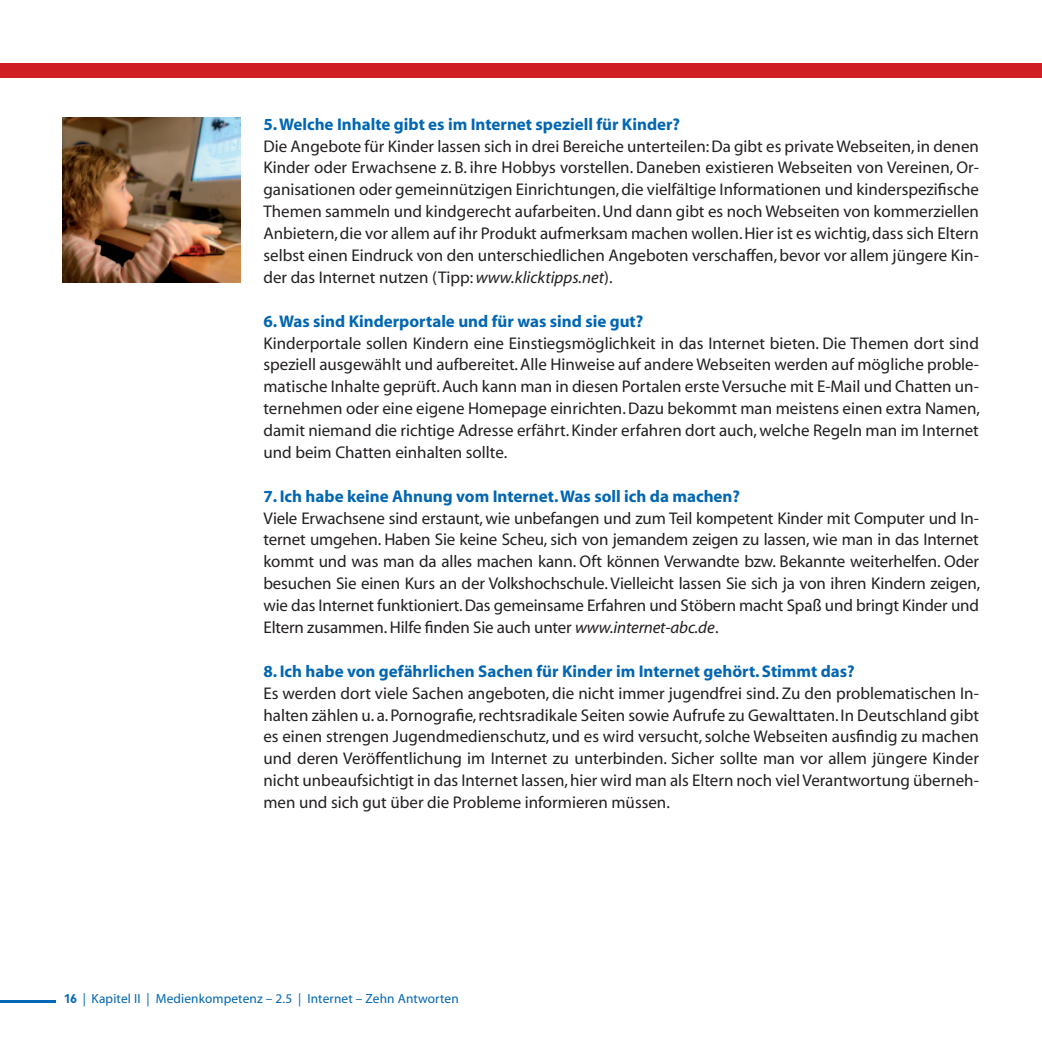
<style>
.page{position:relative;width:1042px;height:1042px;background:#fff}
.page>*{position:absolute;margin:0;border:0;box-sizing:border-box;transform-origin:0 0}
.t1{font:16.97px/21.9px "Myriad";color:#231f20;text-align:justify}
.t2{font:700 16.97px "Myriad";color:#0166b3}
.t3{font:13.3px "Myriad";letter-spacing:.01em;color:#0166b3}
.s1{font-style:italic}
.s2{font-family:"Chantilly";font-weight:700}
</style>
<div class="page">
<div style="left:0;top:63px;width:1042px;height:15px;background:#d01e25"></div>
<hr style="left:0;top:1000px;width:55px;height:2px;background:#0166b3">
<img style="left:62px;top:118px;width:178px;height:165px">
<p class="t2" style="left:263px;top:115px;width:418px">5. Welche Inhalte gibt es im Internet speziell für Kinder?</p>
<p class="t1" style="left:263px;top:136px;width:717px">Die Angebote für Kinder lassen sich in drei Bereiche unterteilen: Da gibt es private Webseiten, in denen Kinder oder Erwachsene z. B. ihre Hobbys vorstellen. Daneben existieren Webseiten von Vereinen, Or&shy;ganisationen oder gemeinnützigen Einrichtungen, die vielfältige Informationen und kinderspezifische Themen sammeln und kindgerecht aufarbeiten. Und dann gibt es noch Webseiten von kommerziellen Anbietern, die vor allem auf ihr Produkt aufmerksam machen wollen. Hier ist es wichtig, dass sich Eltern selbst einen Eindruck von den unterschiedlichen Angeboten verschaffen, bevor vor allem jüngere Kin&shy;der das Internet nutzen (Tipp: <span class="s1">www.klicktipps.net</span>).</p>
<p class="t2" style="left:263px;top:312px;width:381px">6. Was sind Kinderportale und für was sind sie gut?</p>
<p class="t1" style="left:263px;top:333px;width:718px">Kinderportale sollen Kindern eine Einstiegsmöglichkeit in das Internet bieten. Die Themen dort sind speziell ausgewählt und aufbereitet. Alle Hinweise auf andere Webseiten werden auf mögliche proble&shy;matische Inhalte geprüft. Auch kann man in diesen Portalen erste Versuche mit E-Mail und Chatten un&shy;ternehmen oder eine eigene Homepage einrichten. Dazu bekommt man meistens einen extra Namen, damit niemand die richtige Adresse erfährt. Kinder erfahren dort auch, welche Regeln man im Internet und beim Chatten einhalten sollte.</p>
<p class="t2" style="left:263px;top:487px;width:478px">7. Ich habe keine Ahnung vom Internet. Was soll ich da machen?</p>
<p class="t1" style="left:263px;top:508px;width:718px">Viele Erwachsene sind erstaunt, wie unbefangen und zum Teil kompetent Kinder mit Computer und In&shy;ternet umgehen. Haben Sie keine Scheu, sich von jemandem zeigen zu lassen, wie man in das Internet kommt und was man da alles machen kann. Oft können Verwandte bzw. Bekannte weiterhelfen. Oder besuchen Sie einen Kurs an der Volkshochschule. Vielleicht lassen Sie sich ja von ihren Kindern zeigen, wie das Internet funktioniert. Das gemeinsame Erfahren und Stöbern macht Spaß und bringt Kinder und Eltern zusammen. Hilfe finden Sie auch unter <span class="s1">www.internet-abc.de</span>.</p>
<p class="t2" style="left:263px;top:662px;width:593px">8. Ich habe von gefährlichen Sachen für Kinder im Internet gehört. Stimmt das?</p>
<p class="t1" style="left:263px;top:683px;width:717px">Es werden dort viele Sachen angeboten, die nicht immer jugendfrei sind. Zu den problematischen In&shy;halten zählen u. a. Pornografie, rechtsradikale Seiten sowie Aufrufe zu Gewalttaten. In Deutschland gibt es einen strengen Jugendmedienschutz, und es wird versucht, solche Webseiten ausfindig zu machen und deren Veröffentlichung im Internet zu unterbinden. Sicher sollte man vor allem jüngere Kinder nicht unbeaufsichtigt in das Internet lassen, hier wird man als Eltern noch viel Verantwortung überneh&shy;men und sich gut über die Probleme informieren müssen.</p>
<p class="t3" style="left:64px;top:991px;width:396px"><span class="s2">16</span> | Kapitel II | Medienkompetenz – 2.5 | Internet – Zehn Antworten</p>
</div>
